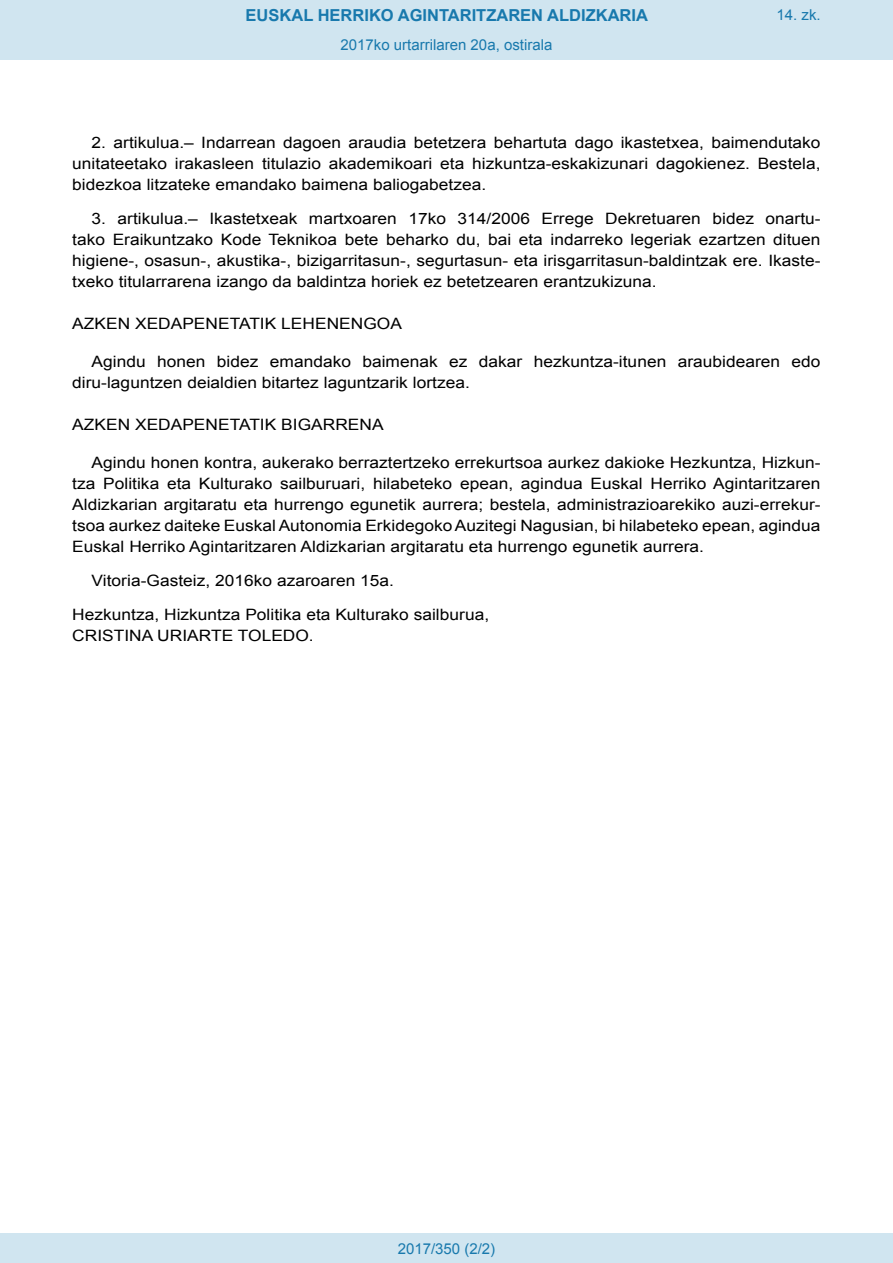
<style>
.page{position:relative;width:893px;height:1263px;background:#fff}
.page>*{position:absolute;margin:0;border:0;box-sizing:border-box;transform-origin:0 0}
.t1{font:700 16.5px "Arial";color:#1879ad}
.BOPVDetalle{font:15.6px/21px "Arial";color:#000;text-align:justify;scale:1.11 1}
.BOPVDisposicion{font:15.6px "Arial";color:#000;scale:1.11 1}
.BOPVFirmaPuesto{font:15.6px "Arial";color:#000;scale:1.11 1}
.BOPVFirmaLugFec{font:15.6px "Arial";color:#000;scale:1.11 1}
.BOPVFirmaNombre{font:15.6px "Arial";color:#000;scale:1.11 1}
.Paginacion_Centro{font:15px "Arial";color:#1879ad}
</style>
<div class="page">
<div style="left:0;top:0;width:893px;height:60px;background:#d0e5f0"></div>
<div style="left:0;top:1233px;width:893px;height:30px;background:#d0e5f0"></div>
<p class="t1" style="left:246px;top:4px;width:404px">EUSKAL HERRIKO AGINTARITZAREN ALDIZKARIA</p>
<p class="Paginacion_Centro" style="left:341px;top:35px;width:213px">2017ko urtarrilaren 20a, ostirala</p>
<p class="Paginacion_Centro" style="left:776px;top:5px;width:46px">14. zk.</p>
<p class="BOPVDetalle" style="left:72px;top:132px;width:676px;text-indent:19px">2. artikulua.– Indarrean dagoen araudia betetzera behartuta dago ikastetxea, baimendutako unitateetako irakasleen titulazio akademikoari eta hizkuntza-eskakizunari dagokienez. Bestela, bidezkoa litzateke emandako baimena baliogabetzea.</p>
<p class="BOPVDetalle" style="left:72px;top:208px;width:676px;text-indent:19px">3. artikulua.– Ikastetxeak martxoaren 17ko 314/2006 Errege Dekretuaren bidez onartu&shy;tako Eraikuntzako Kode Teknikoa bete beharko du, bai eta indarreko legeriak ezartzen dituen higiene-, osasun-, akustika-, bizigarritasun-, segurtasun- eta irisgarritasun-baldintzak ere. Ikaste&shy;txeko titularrarena izango da baldintza horiek ez betetzearen erantzukizuna.</p>
<p class="BOPVDisposicion" style="left:72px;top:313px;width:298px">AZKEN XEDAPENETATIK LEHENENGOA</p>
<p class="BOPVDetalle" style="left:72px;top:351px;width:676px;text-indent:19px">Agindu honen bidez emandako baimenak ez dakar hezkuntza-itunen araubidearen edo diru-laguntzen deialdien bitartez laguntzarik lortzea.</p>
<p class="BOPVDisposicion" style="left:72px;top:415px;width:282px">AZKEN XEDAPENETATIK BIGARRENA</p>
<p class="BOPVDetalle" style="left:72px;top:453px;width:676px;text-indent:19px">Agindu honen kontra, aukerako berraztertzeko errekurtsoa aurkez dakioke Hezkuntza, Hizkun&shy;tza Politika eta Kulturako sailburuari, hilabeteko epean, agindua Euskal Herriko Agintaritzaren Aldizkarian argitaratu eta hurrengo egunetik aurrera; bestela, administrazioarekiko auzi-errekur&shy;tsoa aurkez daiteke Euskal Autonomia Erkidegoko Auzitegi Nagusian, bi hilabeteko epean, agindua Euskal Herriko Agintaritzaren Aldizkarian argitaratu eta hurrengo egunetik aurrera.</p>
<p class="BOPVFirmaLugFec" style="left:92px;top:570px;width:274px">Vitoria-Gasteiz, 2016ko azaroaren 15a.</p>
<p class="BOPVFirmaPuesto" style="left:72px;top:604px;width:377px">Hezkuntza, Hizkuntza Politika eta Kulturako sailburua,</p>
<p class="BOPVFirmaNombre" style="left:72px;top:625px;width:219px">CRISTINA URIARTE TOLEDO.</p>
<p class="Paginacion_Centro" style="left:398px;top:1238px;width:99px">2017/350 (2/2)</p>
</div>
